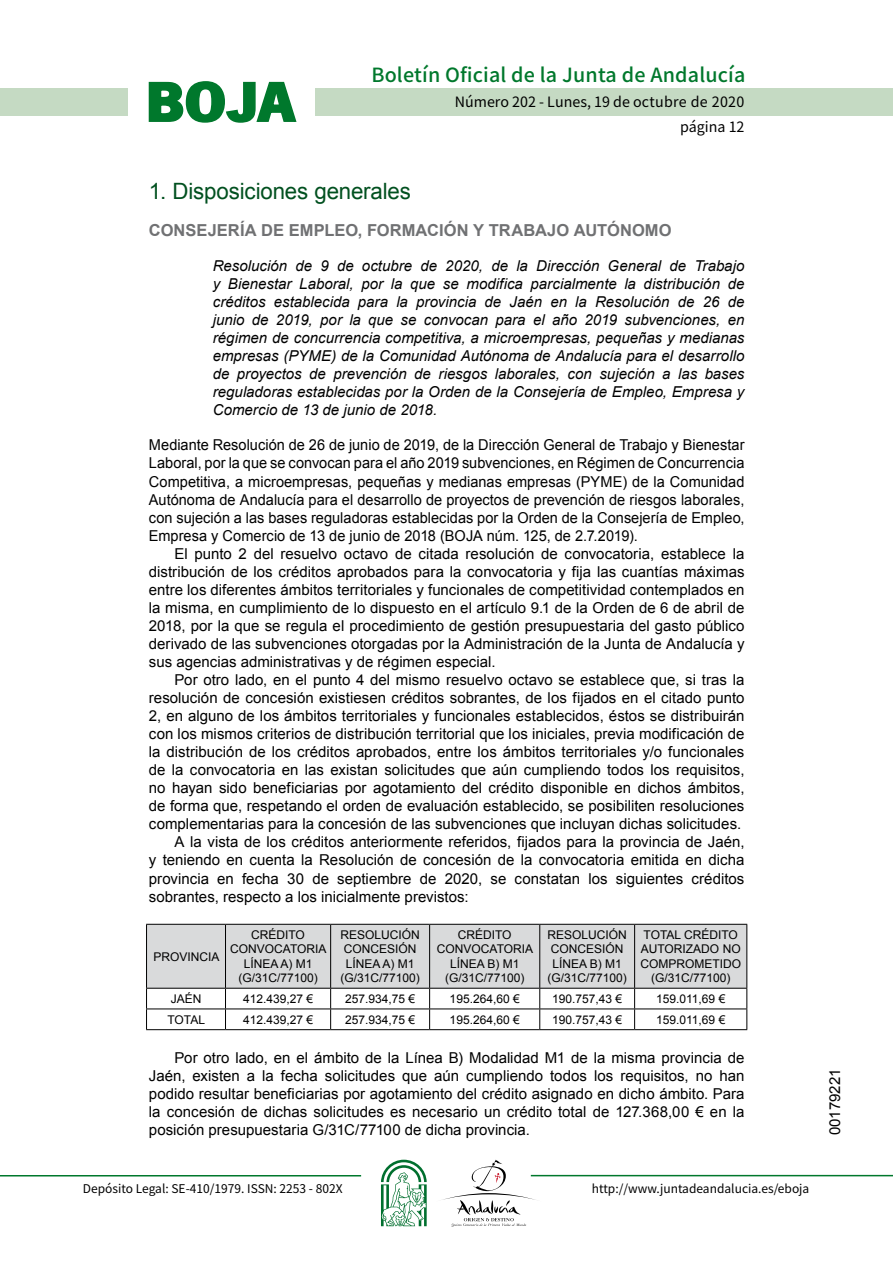
<style>
.page{position:relative;width:893px;height:1263px;background:#fff}
.page>*{position:absolute;margin:0;border:0;box-sizing:border-box;transform-origin:0 0}
.t1{font:700 57.75px "News Got T";color:#00782c;scale:1.14 1}
.t2{font:22.5px "Arial";letter-spacing:-.01em;color:#00501f}
.t3{font:500 19.5px "Noto Sans HK";letter-spacing:.01em;color:#00782c}
.t4{font:700 16.5px "Arial";letter-spacing:.005em;color:#707173}
.t5{font:15px/18px "Arial";color:#000;text-align:justify}
.t6{font:italic 15px/18px "Arial";color:#000;text-align:justify}
.t7{font:14.25px/24.5px "Noto Sans HK";color:#000;text-align:right}
.t8{font:12px/14.4px "Arial";color:#000;text-align:center}
.t9{font:12px "Noto Sans HK";color:#000}
</style>
<div class="page">
<div style="left:315px;top:88px;width:577px;height:28px;background:#c5dac3"></div>
<div style="left:0;top:88px;width:128px;height:28px;background:#c5dac3"></div>
<hr style="left:0;top:1175px;width:361px;height:2px;background:#00782c">
<hr style="left:531px;top:1175px;width:361px;height:1px;background:#00782c">
<svg style="left:148px;top:81px;width:149px;height:42px"></svg>
<svg style="left:442px;top:1160px;width:100px;height:67px"></svg>
<svg style="left:381px;top:1160px;width:45px;height:66px"></svg>
<svg style="left:146px;top:924px;width:601px;height:105px"></svg>
<hr style="left:146px;top:1029px;width:79px;height:1px;background:#000">
<hr style="left:225px;top:1029px;width:105px;height:1px;background:#000">
<hr style="left:330px;top:1029px;width:99px;height:1px;background:#000">
<hr style="left:429px;top:1029px;width:110px;height:1px;background:#000">
<hr style="left:539px;top:1029px;width:95px;height:1px;background:#000">
<hr style="left:634px;top:1029px;width:113px;height:1px;background:#000">
<h1 class="t1" style="left:145px;top:68px;width:133px">BOJA</h1>
<h3 class="t3" style="left:371px;top:64px;width:375px">Boletín Oficial de la Junta de Andalucía</h3>
<p class="t7" style="left:455px;top:90px;width:291px">Número 202 - Lunes, 19 de octubre de 2020 página 12</p>
<h2 class="t2" style="left:149px;top:177px;width:263px">1. Disposiciones generales</h2>
<p class="t4" style="left:149px;top:219px;width:524px">CONSEJERÍA DE EMPLEO, FORMACIÓN Y TRABAJO AUTÓNOMO</p>
<p class="t6" style="left:213px;top:257px;width:533px">Resolución de 9 de octubre de 2020, de la Dirección General de Trabajo y Bienestar Laboral, por la que se modifica parcialmente la distribución de créditos establecida para la provincia de Jaén en la Resolución de 26 de junio de 2019, por la que se convocan para el año 2019 subvenciones, en régimen de concurrencia competitiva, a microempresas, pequeñas y medianas empresas (PYME) de la Comunidad Autónoma de Andalucía para el desarrollo de proyectos de prevención de riesgos laborales, con sujeción a las bases reguladoras establecidas por la Orden de la Consejería de Empleo, Empresa y Comercio de 13 de junio de 2018.</p>
<p class="t5" style="left:149px;top:436px;width:597px">Mediante Resolución de 26 de junio de 2019, de la Dirección General de Trabajo y Bienestar Laboral, por la que se convocan para el año 2019 subvenciones, en Régimen de Concurrencia Competitiva, a microempresas, pequeñas y medianas empresas (PYME) de la Comunidad Autónoma de Andalucía para el desarrollo de proyectos de prevención de riesgos laborales, con sujeción a las bases reguladoras establecidas por la Orden de la Consejería de Empleo, Empresa y Comercio de 13 de junio de 2018 (BOJA núm. 125, de 2.7.2019).</p>
<p class="t5" style="left:149px;top:545px;width:597px;text-indent:26px">El punto 2 del resuelvo octavo de citada resolución de convocatoria, establece la distribución de los créditos aprobados para la convocatoria y fija las cuantías máximas entre los diferentes ámbitos territoriales y funcionales de competitividad contemplados en la misma, en cumplimiento de lo dispuesto en el artículo 9.1 de la Orden de 6 de abril de 2018, por la que se regula el procedimiento de gestión presupuestaria del gasto público derivado de las subvenciones otorgadas por la Administración de la Junta de Andalucía y sus agencias administrativas y de régimen especial.</p>
<p class="t5" style="left:174px;top:671px;width:571px">Por otro lado, en el punto 4 del mismo resuelvo octavo se establece que, si tras la</p>
<p class="t5" style="left:149px;top:689px;width:597px">resolución de concesión existiesen créditos sobrantes, de los fijados en el citado punto</p>
<p class="t5" style="left:149px;top:707px;width:597px">2, en alguno de los ámbitos territoriales y funcionales establecidos, éstos se distribuirán</p>
<p class="t5" style="left:149px;top:725px;width:597px">con los mismos criterios de distribución territorial que los iniciales, previa modificación de</p>
<p class="t5" style="left:149px;top:743px;width:597px">la distribución de los créditos aprobados, entre los ámbitos territoriales y/o funcionales</p>
<p class="t5" style="left:149px;top:761px;width:597px">de la convocatoria en las existan solicitudes que aún cumpliendo todos los requisitos,</p>
<p class="t5" style="left:149px;top:779px;width:597px">no hayan sido beneficiarias por agotamiento del crédito disponible en dichos ámbitos,</p>
<p class="t5" style="left:149px;top:797px;width:597px">de forma que, respetando el orden de evaluación establecido, se posibiliten resoluciones</p>
<p class="t5" style="left:149px;top:815px;width:594px">complementarias para la concesión de las subvenciones que incluyan dichas solicitudes.</p>
<p class="t5" style="left:174px;top:833px;width:571px">A la vista de los créditos anteriormente referidos, fijados para la provincia de Jaén,</p>
<p class="t5" style="left:149px;top:851px;width:597px">y teniendo en cuenta la Resolución de concesión de la convocatoria emitida en dicha</p>
<p class="t5" style="left:149px;top:869px;width:597px">provincia en fecha 30 de septiembre de 2020, se constatan los siguientes créditos</p>
<p class="t5" style="left:149px;top:887px;width:321px">sobrantes, respecto a los inicialmente previstos:</p>
<p class="t8" style="left:153px;top:949px;width:68px">PROVINCIA</p>
<p class="t8" style="left:230px;top:928px;width:98px">CRÉDITO<br>CONVOCATORIA<br>LÍNEA A) M1 (G/31C/77100)</p>
<p class="t8" style="left:340px;top:928px;width:81px">RESOLUCIÓN<br>CONCESIÓN<br>LÍNEA A) M1 (G/31C/77100)</p>
<p class="t8" style="left:437px;top:928px;width:98px">CRÉDITO<br>CONVOCATORIA<br>LÍNEA B) M1 (G/31C/77100)</p>
<p class="t8" style="left:547px;top:928px;width:81px">RESOLUCIÓN<br>CONCESIÓN<br>LÍNEA B) M1 (G/31C/77100)</p>
<p class="t8" style="left:640px;top:928px;width:102px">TOTAL CRÉDITO<br>AUTORIZADO NO<br>COMPROMETIDO (G/31C/77100)</p>
<p class="t8" style="left:171px;top:992px;width:32px">JAÉN</p>
<p class="t8" style="left:243px;top:992px;width:72px">412.439,27 €</p>
<p class="t8" style="left:345px;top:992px;width:72px">257.934,75 €</p>
<p class="t8" style="left:449px;top:992px;width:72px">195.264,60 €</p>
<p class="t8" style="left:552px;top:992px;width:72px">190.757,43 €</p>
<p class="t8" style="left:656px;top:992px;width:71px">159.011,69 €</p>
<p class="t8" style="left:167px;top:1012px;width:39px">TOTAL</p>
<p class="t8" style="left:243px;top:1012px;width:72px">412.439,27 €</p>
<p class="t8" style="left:345px;top:1012px;width:72px">257.934,75 €</p>
<p class="t8" style="left:449px;top:1012px;width:72px">195.264,60 €</p>
<p class="t8" style="left:552px;top:1012px;width:72px">190.757,43 €</p>
<p class="t8" style="left:656px;top:1012px;width:71px">159.011,69 €</p>
<p class="t5" style="left:149px;top:1049px;width:597px;text-indent:26px">Por otro lado, en el ámbito de la Línea B) Modalidad M1 de la misma provincia de Jaén, existen a la fecha solicitudes que aún cumpliendo todos los requisitos, no han podido resultar beneficiarias por agotamiento del crédito asignado en dicho ámbito. Para la concesión de dichas solicitudes es necesario un crédito total de 127.368,00 € en la posición presupuestaria G/31C/77100 de dicha provincia.</p>
<p class="t9" style="left:83px;top:1181px;width:261px">Depósito Legal: SE-410/1979. ISSN: 2253 - 802X</p>
<p class="t9" style="left:592px;top:1181px;width:219px">http://www.juntadeandalucia.es/eboja</p>
<p class="t5" style="left:826px;top:1135px;width:68px;rotate:-90deg">00179221</p>
</div>
